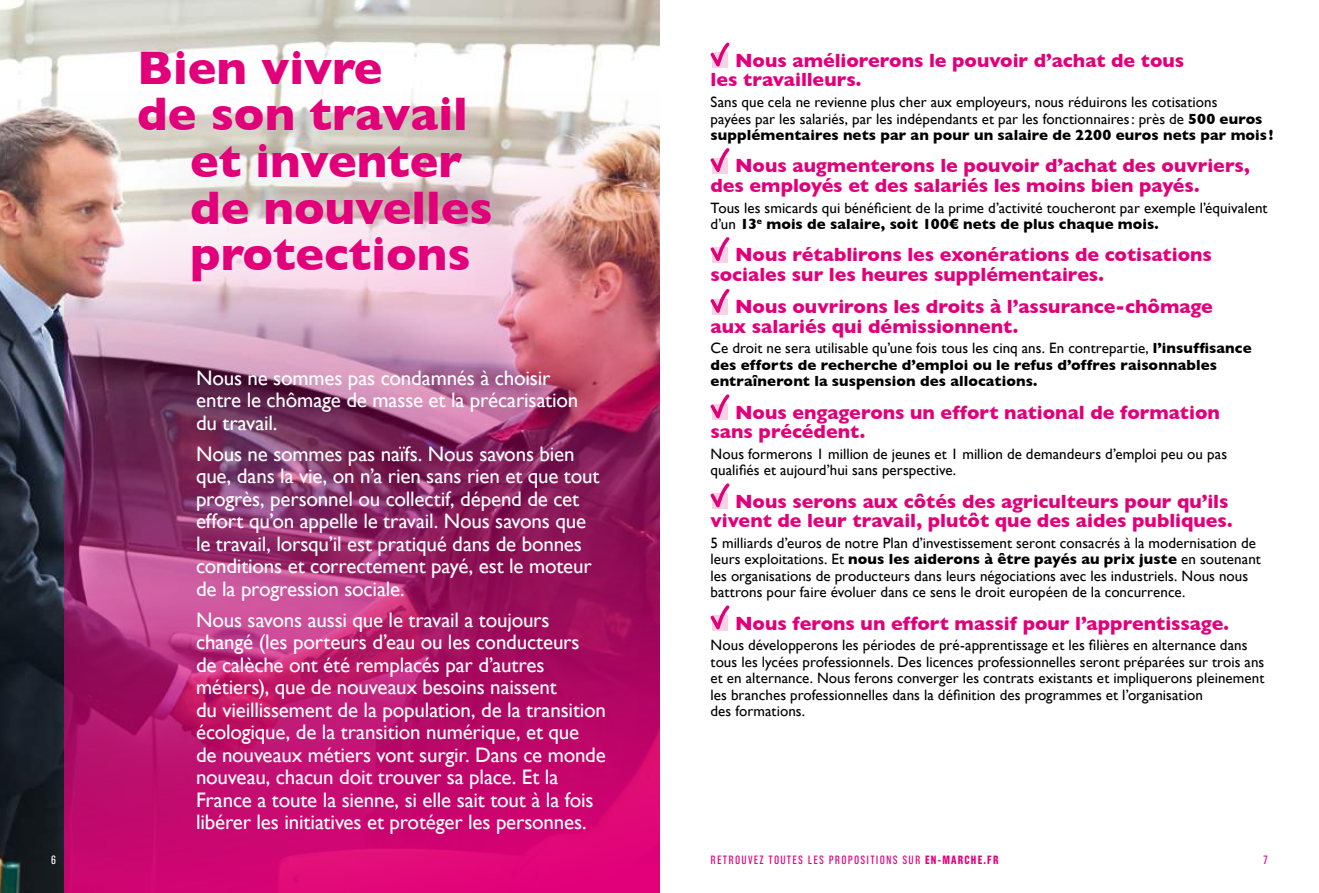
<style>
.page{position:relative;width:1319px;height:893px;background:#fff}
.page>*{position:absolute;margin:0;border:0;box-sizing:border-box;transform-origin:0 0}
.t1{font:700 48px "Gill Sans";color:#e2007a}
.t2{font:21px/22.5px "Gill Sans";letter-spacing:-.01em;color:#fff}
.t3{font:700 19.5px/19.5px "Gill Sans";color:#e2007a}
.t4{font:15px/16.5px "Gill Sans";letter-spacing:.005em;color:#000}
.t5{font:700 15px/16.5px "Gill Sans";letter-spacing:.005em;color:#000}
.t6{font:12px "Grotzec Head Condensed";letter-spacing:.1em;color:#e2007a}
.t7{font:12px "Grotzec Head Condensed";color:#fff}
.s1{font-weight:700}
.s2{font-weight:400}
</style>
<div class="page">
<img style="left:0;top:0;width:659px;height:893px">
<img style="left:64px;top:91px;width:595px;height:802px">
<svg style="left:710px;top:42px;width:20px;height:26px"></svg>
<svg style="left:710px;top:148px;width:20px;height:26px"></svg>
<svg style="left:710px;top:237px;width:20px;height:26px"></svg>
<svg style="left:710px;top:288px;width:20px;height:27px"></svg>
<svg style="left:710px;top:394px;width:20px;height:26px"></svg>
<svg style="left:710px;top:483px;width:20px;height:26px"></svg>
<svg style="left:710px;top:605px;width:20px;height:26px"></svg>
<p class="t7" style="left:51px;top:852px;width:6px">6</p>
<h1 class="t1" style="left:137px;top:40px;width:246px">Bien vivre</h1>
<h1 class="t1" style="left:137px;top:86px;width:332px">de son travail</h1>
<h1 class="t1" style="left:190px;top:133px;width:273px">et inventer</h1>
<h1 class="t1" style="left:190px;top:179px;width:304px">de nouvelles</h1>
<h1 class="t1" style="left:190px;top:226px;width:282px">protections</h1>
<h2 class="t2" style="left:196px;top:366px;width:384px">Nous ne sommes pas condamnés à choisir entre le chômage de masse et la précarisation du travail.</h2>
<p class="t2" style="left:196px;top:442px;width:405px">Nous ne sommes pas naïfs. Nous savons bien que, dans la vie, on n’a rien sans rien et que tout progrès, personnel ou collectif, dépend de cet effort qu’on appelle le travail. Nous savons que le travail, lorsqu’il est pratiqué dans de bonnes conditions et correctement payé, est le moteur de la progression sociale.</p>
<p class="t2" style="left:196px;top:608px;width:411px">Nous savons aussi que le travail a toujours changé (les porteurs d’eau ou les conducteurs<br>de calèche ont été remplacés par d’autres métiers), que de nouveaux besoins naissent<br>du vieillissement de la population, de la transition écologique, de la transition numérique, et que<br>de nouveaux métiers vont surgir. Dans ce monde nouveau, chacun doit trouver sa place. Et la France a toute la sienne, si elle sait tout à la fois libérer les initiatives et protéger les personnes.</p>
<h3 class="t3" style="left:710px;top:50px;width:475px;text-indent:25px">Nous améliorerons le pouvoir d’achat de tous les travailleurs.</h3>
<p class="t4" style="left:710px;top:94px;width:564px">Sans que cela ne revienne plus cher aux employeurs, nous réduirons les cotisations<br>payées par les salariés, par les indépendants et par les fonctionnaires: près de <span class="s1">500 euros supplémentaires nets par an pour un salaire de 2200 euros nets par mois!</span></p>
<h3 class="t3" style="left:710px;top:156px;width:541px;text-indent:25px">Nous augmenterons le pouvoir d’achat des ouvriers, des employés et des salariés les moins bien payés.</h3>
<p class="t4" style="left:710px;top:199px;width:558px">Tous les smicards qui bénéficient de la prime d’activité toucheront par exemple l’équivalent d’un <span class="s1">13</span><sup>e</sup> <span class="s1">mois de salaire, soit 100€ nets de plus chaque mois.</span></p>
<h3 class="t3" style="left:710px;top:245px;width:503px;text-indent:25px">Nous rétablirons les exonérations de cotisations sociales sur les heures supplémentaires.</h3>
<h3 class="t3" style="left:710px;top:297px;width:503px;text-indent:25px">Nous ouvrirons les droits à l’assurance-chômage aux salariés qui démissionnent.</h3>
<p class="t5" style="left:710px;top:340px;width:542px"><span class="s2">Ce droit ne sera utilisable qu’une fois tous les cinq ans. En contrepartie,</span> l’insuffisance des efforts de recherche d’emploi ou le refus d’offres raisonnables entraîneront la suspension des allocations.</p>
<h3 class="t3" style="left:710px;top:402px;width:510px;text-indent:25px">Nous engagerons un effort national de formation sans précédent.</h3>
<p class="t4" style="left:710px;top:445px;width:518px">Nous formerons 1 million de jeunes et 1 million de demandeurs d’emploi peu ou pas qualifiés et aujourd’hui sans perspective.</p>
<h3 class="t3" style="left:710px;top:491px;width:523px;text-align:right">Nous serons aux côtés des agriculteurs pour qu’ils vivent de leur travail, plutôt que des aides publiques.</h3>
<p class="t4" style="left:710px;top:534px;width:552px">5 milliards d’euros de notre Plan d’investissement seront consacrés à la modernisation de leurs exploitations. Et <span class="s1">nous les aiderons à être payés au prix juste</span> en soutenant les organisations de producteurs dans leurs négociations avec les industriels. Nous nous battrons pour faire évoluer dans ce sens le droit européen de la concurrence.</p>
<h3 class="t3" style="left:735px;top:613px;width:495px">Nous ferons un effort massif pour l’apprentissage.</h3>
<p class="t4" style="left:710px;top:637px;width:555px">Nous développerons les périodes de pré-apprentissage et les filières en alternance dans tous les lycées professionnels. Des licences professionnelles seront préparées sur trois ans et en alternance. Nous ferons converger les contrats existants et impliquerons pleinement les branches professionnelles dans la définition des programmes et l’organisation<br>des formations.</p>
<p class="t6" style="left:710px;top:852px;width:289px">RETROUVEZ TOUTES LES PROPOSITIONS SUR <span class="s1">EN-MARCHE.FR</span></p>
<p class="t6" style="left:1262px;top:852px;width:6px">7</p>
</div>
